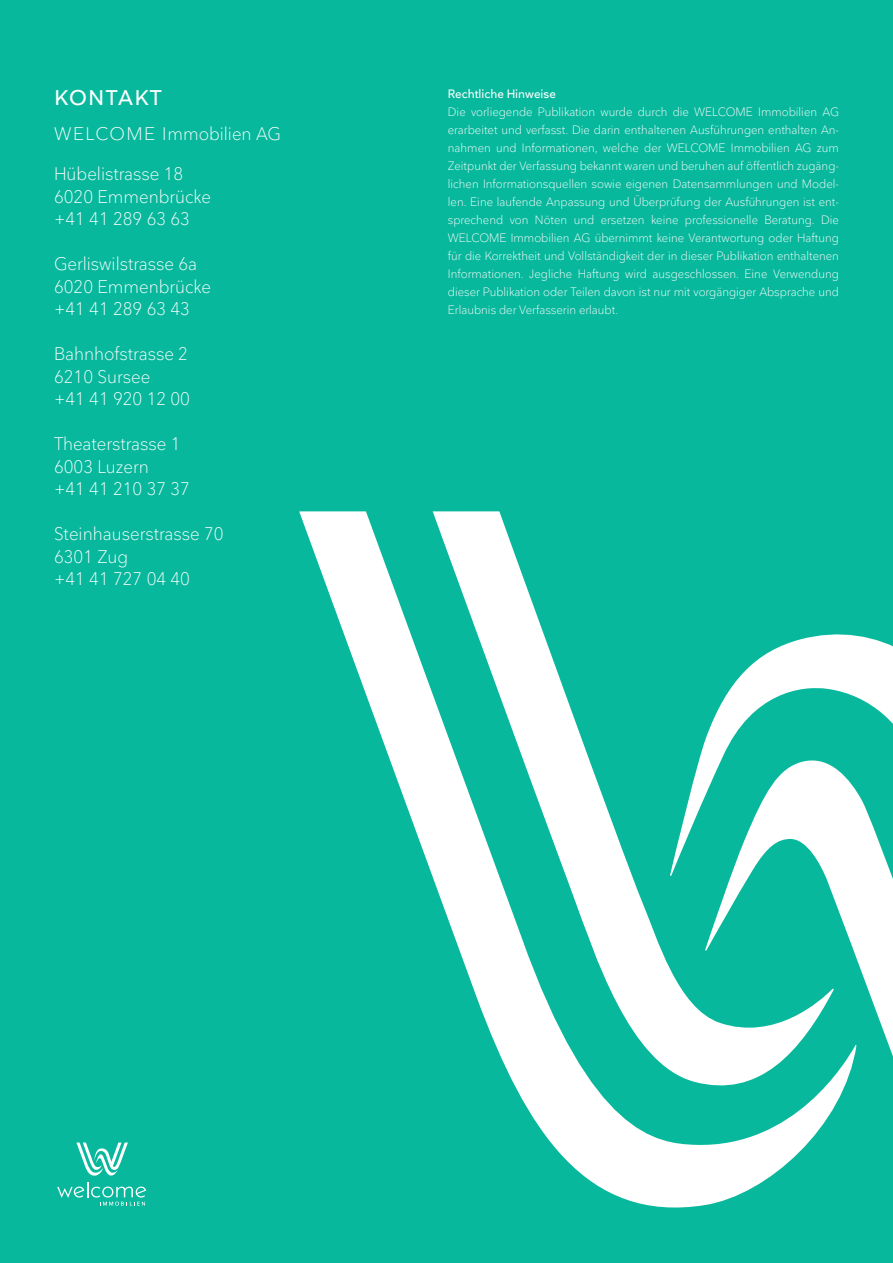
<style>
.page{position:relative;width:893px;height:1263px;background:#07b89c}
.page>*{position:absolute;margin:0;border:0;box-sizing:border-box;transform-origin:0 0}
.t1{font:500 21px "Nationale";letter-spacing:.07em;color:#fff}
.t2{font:300 18px/22.5px "Nationale";color:#fff;scale:.95 1}
.t3{font:300 18px "Nationale";color:#fff}
.t4{font:300 12px/18px "Nationale";color:#fff;text-align:justify;scale:.95 1}
.t5{font:500 12px "Nationale";color:#fff;scale:.95 1}
</style>
<div class="page">
<svg style="left:856px;top:635px;width:37px;height:89px;fill:#fff"></svg>
<svg style="left:299px;top:511px;width:557px;height:696px"></svg>
<svg style="left:705px;top:755px;width:188px;height:452px"></svg>
<svg style="left:433px;top:511px;width:401px;height:588px"></svg>
<svg style="left:57px;top:1142px;width:89px;height:63px"></svg>
<h1 class="t1" style="left:54px;top:84px;width:109px">KONTAKT</h1>
<h2 class="t3" style="left:54px;top:122px;width:228px">WELCOME Immobilien AG</h2>
<h2 class="t2" style="left:54px;top:162px;width:167px">Hübelistrasse 18<br>6020 Emmenbrücke +41 41 289 63 63</h2>
<h2 class="t2" style="left:54px;top:252px;width:167px">Gerliswilstrasse 6a<br>6020 Emmenbrücke +41 41 289 63 43</h2>
<h2 class="t2" style="left:54px;top:342px;width:145px">Bahnhofstrasse 2<br>6210 Sursee<br>+41 41 920 12 00</h2>
<h2 class="t2" style="left:54px;top:432px;width:145px">Theaterstrasse 1<br>6003 Luzern<br>+41 41 210 37 37</h2>
<h2 class="t2" style="left:54px;top:522px;width:180px">Steinhauserstrasse 70<br>6301 Zug<br>+41 41 727 04 40</h2>
<p class="t5" style="left:448px;top:87px;width:115px">Rechtliche Hinweise</p>
<p class="t4" style="left:448px;top:103px;width:413px">Die vorliegende Publikation wurde durch die WELCOME Immobilien AG erarbeitet und verfasst. Die darin enthaltenen Ausführungen enthalten An&shy;nahmen und Informationen, welche der WELCOME Immobilien AG zum Zeitpunkt der Verfassung bekannt waren und beruhen auf öffentlich zugäng&shy;lichen Informationsquellen sowie eigenen Datensammlungen und Model&shy;len. Eine laufende Anpassung und Überprüfung der Ausführungen ist ent&shy;sprechend von Nöten und ersetzen keine professionelle Beratung. Die WELCOME Immobilien AG übernimmt keine Verantwortung oder Haftung für die Korrektheit und Vollständigkeit der in dieser Publikation enthaltenen Informationen. Jegliche Haftung wird ausgeschlossen. Eine Verwendung dieser Publikation oder Teilen davon ist nur mit vorgängiger Absprache und Erlaubnis der Verfasserin erlaubt.</p>
</div>
